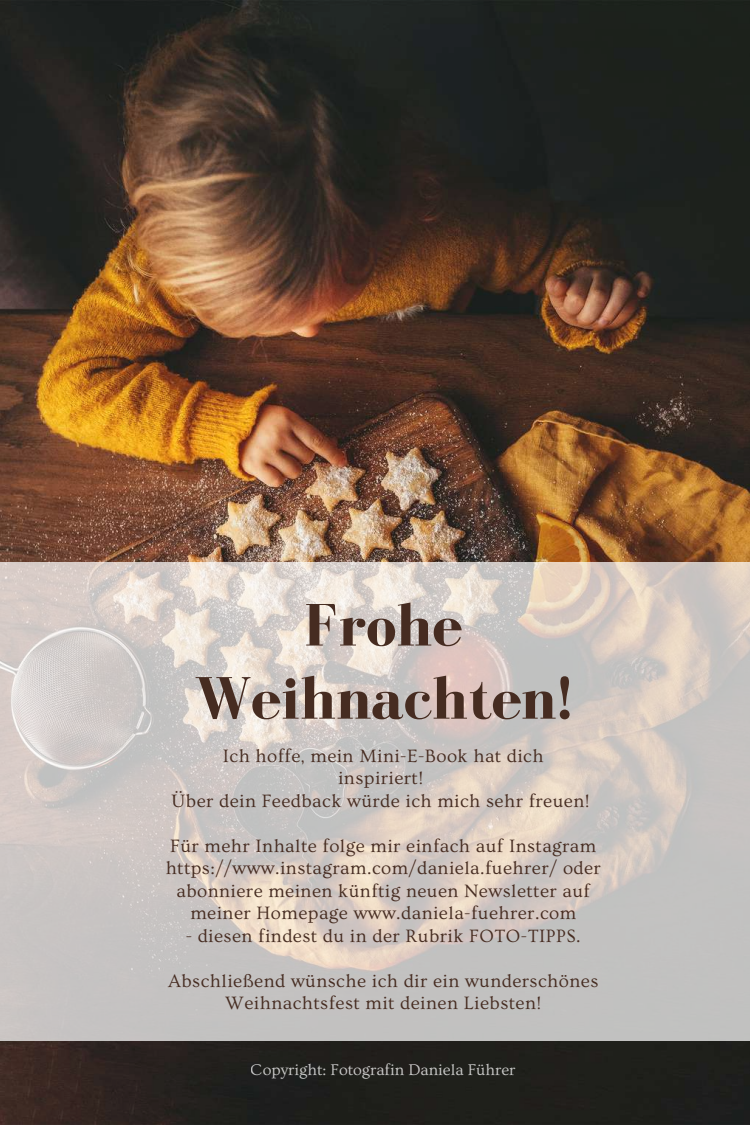
<style>
.page{position:relative;width:750px;height:1125px;background:#fff}
.page>*{position:absolute;margin:0;border:0;box-sizing:border-box;transform-origin:0 0}
.t1{font:700 61.5px/73.1px "Bodoni FLF";color:#462c21;text-align:center}
.t2{font:18.75px/22.5px "Ovo";letter-spacing:.025em;color:#462c21;text-align:center}
.t3{font:16.25px "Ovo";color:#fff}
</style>
<div class="page">
<img style="left:0;top:0;width:750px;height:1125px">
<svg style="left:0;top:562px;width:750px;height:479px;background:#d1c9c5"></svg>
<h1 class="t1" style="left:194px;top:588px;width:380px">Frohe<br>Weihnachten!</h1>
<p class="t2" style="left:172px;top:745px;width:419px">Ich hoffe, mein Mini-E-Book hat dich<br>inspiriert!<br>Über dein Feedback würde ich mich sehr freuen!</p>
<p class="t2" style="left:166px;top:835px;width:437px">Für mehr Inhalte folge mir einfach auf Instagram https://www.instagram.com/daniela.fuehrer/ oder abonniere meinen künftig neuen Newsletter auf meiner Homepage www.daniela-fuehrer.com</p>
<p class="t2" style="left:186px;top:925px;width:397px">- diesen findest du in der Rubrik FOTO-TIPPS.</p>
<p class="t2" style="left:168px;top:970px;width:432px">Abschließend wünsche ich dir ein wunderschönes<br>Weihnachtsfest mit deinen Liebsten!</p>
<p class="t3" style="left:251px;top:1061px;width:266px">Copyright: Fotografin Daniela Führer</p>
</div>
